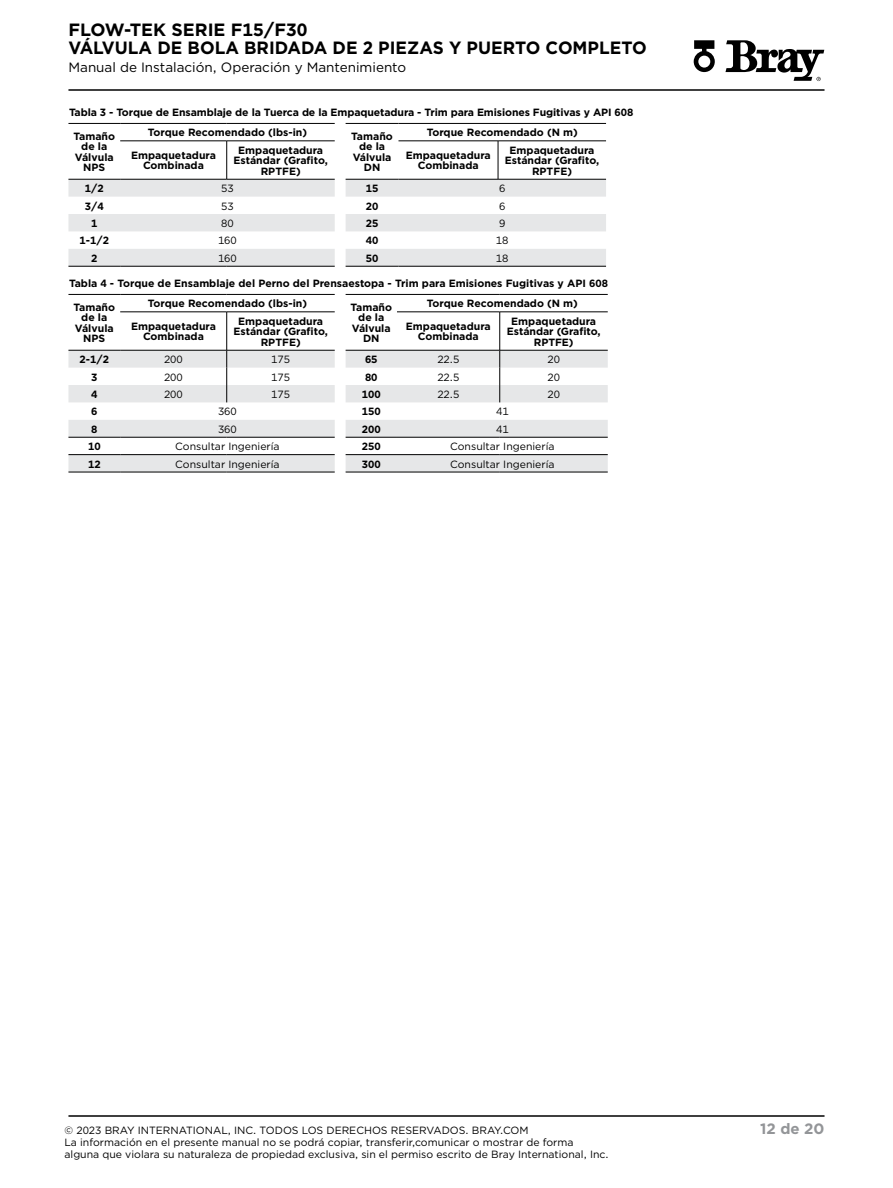
<style>
.page{position:relative;width:893px;height:1188px;background:#fff}
.page>*{position:absolute;margin:0;border:0;box-sizing:border-box;transform-origin:0 0}
.t1{font:700 17.85px/18px "Gotham";color:#000}
.t2{font:700 15px "Gotham";color:#939598}
.t3{font:13.5px "Gotham";color:#000}
.t4{font:700 10.5px/10.5px "Gotham";color:#000;text-align:center}
.t5{font:10.5px/12px "Gotham";color:#000}
</style>
<div class="page">
<hr style="left:68px;top:89px;width:756px;height:2px;background:#000">
<svg style="left:725px;top:40px;width:99px;height:41px"></svg>
<svg style="left:694px;top:40px;width:21px;height:32px"></svg>
<hr style="left:68px;top:1115px;width:756px;height:2px;background:#000">
<svg style="left:68px;top:180px;width:267px;height:86px"></svg>
<hr style="left:68px;top:123px;width:52px;height:1px;background:#000">
<hr style="left:120px;top:123px;width:107px;height:1px;background:#000">
<hr style="left:227px;top:123px;width:108px;height:1px;background:#000">
<hr style="left:120px;top:141px;width:107px;height:1px;background:#000">
<hr style="left:227px;top:141px;width:108px;height:1px;background:#000">
<hr style="left:68px;top:179px;width:52px;height:1px;background:#000">
<hr style="left:120px;top:179px;width:107px;height:1px;background:#000">
<hr style="left:227px;top:179px;width:108px;height:1px;background:#000">
<hr style="left:68px;top:266px;width:52px;height:1px;background:#000">
<hr style="left:120px;top:266px;width:107px;height:1px;background:#000">
<hr style="left:227px;top:266px;width:108px;height:1px;background:#000">
<hr style="left:226px;top:141px;width:1px;height:38px;background:#000">
<svg style="left:346px;top:180px;width:260px;height:86px"></svg>
<hr style="left:346px;top:123px;width:52px;height:1px;background:#000">
<hr style="left:398px;top:123px;width:100px;height:1px;background:#000">
<hr style="left:498px;top:123px;width:108px;height:1px;background:#000">
<hr style="left:398px;top:141px;width:100px;height:1px;background:#000">
<hr style="left:498px;top:141px;width:108px;height:1px;background:#000">
<hr style="left:346px;top:179px;width:52px;height:1px;background:#000">
<hr style="left:398px;top:179px;width:100px;height:1px;background:#000">
<hr style="left:498px;top:179px;width:108px;height:1px;background:#000">
<hr style="left:346px;top:266px;width:52px;height:1px;background:#000">
<hr style="left:398px;top:266px;width:100px;height:1px;background:#000">
<hr style="left:498px;top:266px;width:108px;height:1px;background:#000">
<hr style="left:498px;top:141px;width:1px;height:38px;background:#000">
<hr style="left:68px;top:294px;width:52px;height:1px;background:#000">
<hr style="left:120px;top:294px;width:107px;height:1px;background:#000">
<hr style="left:227px;top:294px;width:108px;height:1px;background:#000">
<hr style="left:120px;top:312px;width:107px;height:1px;background:#000">
<hr style="left:227px;top:312px;width:108px;height:1px;background:#000">
<hr style="left:68px;top:472px;width:52px;height:1px;background:#000">
<hr style="left:120px;top:472px;width:107px;height:1px;background:#000">
<hr style="left:227px;top:472px;width:108px;height:1px;background:#000">
<hr style="left:226px;top:312px;width:1px;height:38px;background:#000">
<svg style="left:68px;top:350px;width:267px;height:122px"></svg>
<hr style="left:346px;top:294px;width:51px;height:1px;background:#000">
<hr style="left:397px;top:294px;width:103px;height:1px;background:#000">
<hr style="left:500px;top:294px;width:108px;height:1px;background:#000">
<hr style="left:397px;top:312px;width:103px;height:1px;background:#000">
<hr style="left:500px;top:312px;width:108px;height:1px;background:#000">
<hr style="left:346px;top:472px;width:51px;height:1px;background:#000">
<hr style="left:397px;top:472px;width:103px;height:1px;background:#000">
<hr style="left:500px;top:472px;width:108px;height:1px;background:#000">
<hr style="left:499px;top:312px;width:1px;height:38px;background:#000">
<svg style="left:346px;top:350px;width:262px;height:122px"></svg>
<h1 class="t1" style="left:68px;top:21px;width:580px">FLOW-TEK SERIE F15/F30<br>VÁLVULA DE BOLA BRIDADA DE 2 PIEZAS Y PUERTO COMPLETO</h1>
<p class="t3" style="left:68px;top:59px;width:339px">Manual de Instalación, Operación y Mantenimiento</p>
<p class="t4" style="left:69px;top:107px;width:566px">Tabla 3 - Torque de Ensamblaje de la Tuerca de la Empaquetadura - Trim para Emisiones Fugitivas y API 608</p>
<p class="t4" style="left:74px;top:131px;width:43px">Tamaño de la<br>Válvula<br>NPS</p>
<p class="t4" style="left:131px;top:121px;width:178px;line-height:22.6px;text-align:left;text-indent:17px">Torque Recomendado (lbs-in)<br>Empaquetadura</p>
<p class="t4" style="left:234px;top:145px;width:96px">Empaquetadura<br>Estándar (Grafito,<br>RPTFE)</p>
<p class="t4" style="left:143px;top:160px;width:62px">Combinada</p>
<p class="t4" style="left:351px;top:131px;width:43px">Tamaño de la<br>Válvula<br>DN</p>
<p class="t4" style="left:406px;top:121px;width:174px;line-height:22.6px;text-align:left;text-indent:21px">Torque Recomendado (N m)<br>Empaquetadura</p>
<p class="t4" style="left:505px;top:145px;width:96px">Empaquetadura<br>Estándar (Grafito,<br>RPTFE)</p>
<p class="t4" style="left:418px;top:160px;width:62px">Combinada</p>
<p class="t4" style="left:85px;top:183px;width:20px">1/2</p>
<p class="t5" style="left:221px;top:182px;width:14px">53</p>
<p class="t4" style="left:85px;top:200px;width:20px">3/4</p>
<p class="t5" style="left:221px;top:200px;width:14px">53</p>
<p class="t4" style="left:91px;top:218px;width:8px">1</p>
<p class="t5" style="left:221px;top:217px;width:14px">80</p>
<p class="t4" style="left:80px;top:235px;width:31px">1-1/2</p>
<p class="t5" style="left:218px;top:234px;width:20px">160</p>
<p class="t4" style="left:91px;top:253px;width:8px">2</p>
<p class="t5" style="left:218px;top:252px;width:20px">160</p>
<p class="t4" style="left:366px;top:183px;width:14px">15</p>
<p class="t5" style="left:499px;top:182px;width:8px">6</p>
<p class="t4" style="left:366px;top:200px;width:14px">20</p>
<p class="t5" style="left:499px;top:200px;width:8px">6</p>
<p class="t4" style="left:366px;top:218px;width:14px">25</p>
<p class="t5" style="left:499px;top:217px;width:8px">9</p>
<p class="t4" style="left:366px;top:235px;width:14px">40</p>
<p class="t5" style="left:496px;top:234px;width:14px">18</p>
<p class="t4" style="left:366px;top:253px;width:14px">50</p>
<p class="t5" style="left:496px;top:252px;width:14px">18</p>
<p class="t4" style="left:69px;top:278px;width:540px">Tabla 4 - Torque de Ensamblaje del Perno del Prensaestopa - Trim para Emisiones Fugitivas y API 608</p>
<p class="t4" style="left:74px;top:302px;width:43px">Tamaño de la<br>Válvula<br>NPS</p>
<p class="t4" style="left:131px;top:292px;width:178px;line-height:22.6px;text-align:left;text-indent:17px">Torque Recomendado (lbs-in)<br>Empaquetadura</p>
<p class="t4" style="left:234px;top:316px;width:96px">Empaquetadura<br>Estándar (Grafito,<br>RPTFE)</p>
<p class="t4" style="left:143px;top:331px;width:62px">Combinada</p>
<p class="t4" style="left:350px;top:302px;width:43px">Tamaño de la<br>Válvula<br>DN</p>
<p class="t4" style="left:406px;top:292px;width:174px;line-height:22.6px;text-align:left;text-indent:21px">Torque Recomendado (N m)<br>Empaquetadura</p>
<p class="t4" style="left:507px;top:316px;width:95px">Empaquetadura<br>Estándar (Grafito,<br>RPTFE)</p>
<p class="t4" style="left:418px;top:331px;width:62px">Combinada</p>
<p class="t4" style="left:80px;top:354px;width:31px">2-1/2</p>
<p class="t5" style="left:164px;top:353px;width:20px">200</p>
<p class="t5" style="left:271px;top:353px;width:20px">175</p>
<p class="t4" style="left:91px;top:371px;width:8px">3</p>
<p class="t5" style="left:164px;top:371px;width:20px">200</p>
<p class="t5" style="left:271px;top:371px;width:20px">175</p>
<p class="t4" style="left:91px;top:389px;width:8px">4</p>
<p class="t5" style="left:164px;top:388px;width:20px">200</p>
<p class="t5" style="left:271px;top:388px;width:20px">175</p>
<p class="t4" style="left:91px;top:406px;width:8px">6</p>
<p class="t5" style="left:218px;top:405px;width:20px">360</p>
<p class="t4" style="left:91px;top:424px;width:8px">8</p>
<p class="t5" style="left:218px;top:423px;width:20px">360</p>
<p class="t4" style="left:88px;top:441px;width:14px">10</p>
<p class="t5" style="left:175px;top:440px;width:106px">Consultar Ingeniería</p>
<p class="t4" style="left:88px;top:458px;width:14px">12</p>
<p class="t5" style="left:175px;top:458px;width:106px">Consultar Ingeniería</p>
<p class="t4" style="left:365px;top:354px;width:14px">65</p>
<p class="t5" style="left:437px;top:353px;width:24px">22.5</p>
<p class="t5" style="left:547px;top:353px;width:14px">20</p>
<p class="t4" style="left:365px;top:371px;width:14px">80</p>
<p class="t5" style="left:437px;top:371px;width:24px">22.5</p>
<p class="t5" style="left:547px;top:371px;width:14px">20</p>
<p class="t4" style="left:362px;top:389px;width:20px">100</p>
<p class="t5" style="left:437px;top:388px;width:24px">22.5</p>
<p class="t5" style="left:547px;top:388px;width:14px">20</p>
<p class="t4" style="left:362px;top:406px;width:20px">150</p>
<p class="t5" style="left:496px;top:405px;width:14px">41</p>
<p class="t4" style="left:362px;top:424px;width:20px">200</p>
<p class="t5" style="left:496px;top:423px;width:14px">41</p>
<p class="t4" style="left:362px;top:441px;width:20px">250</p>
<p class="t5" style="left:450px;top:440px;width:106px">Consultar Ingeniería</p>
<p class="t4" style="left:362px;top:458px;width:20px">300</p>
<p class="t5" style="left:450px;top:458px;width:106px">Consultar Ingeniería</p>
<p class="t5" style="left:64px;top:1124px;width:466px">© 2023 BRAY INTERNATIONAL, INC. TODOS LOS DERECHOS RESERVADOS. BRAY.COM</p>
<h2 class="t2" style="left:760px;top:1119px;width:66px">12 de 20</h2>
<p class="t5" style="left:64px;top:1136px;width:546px">La información en el presente manual no se podrá copiar, transferir,comunicar o mostrar de forma alguna que violara su naturaleza de propiedad exclusiva, sin el permiso escrito de Bray International, Inc.</p>
</div>
